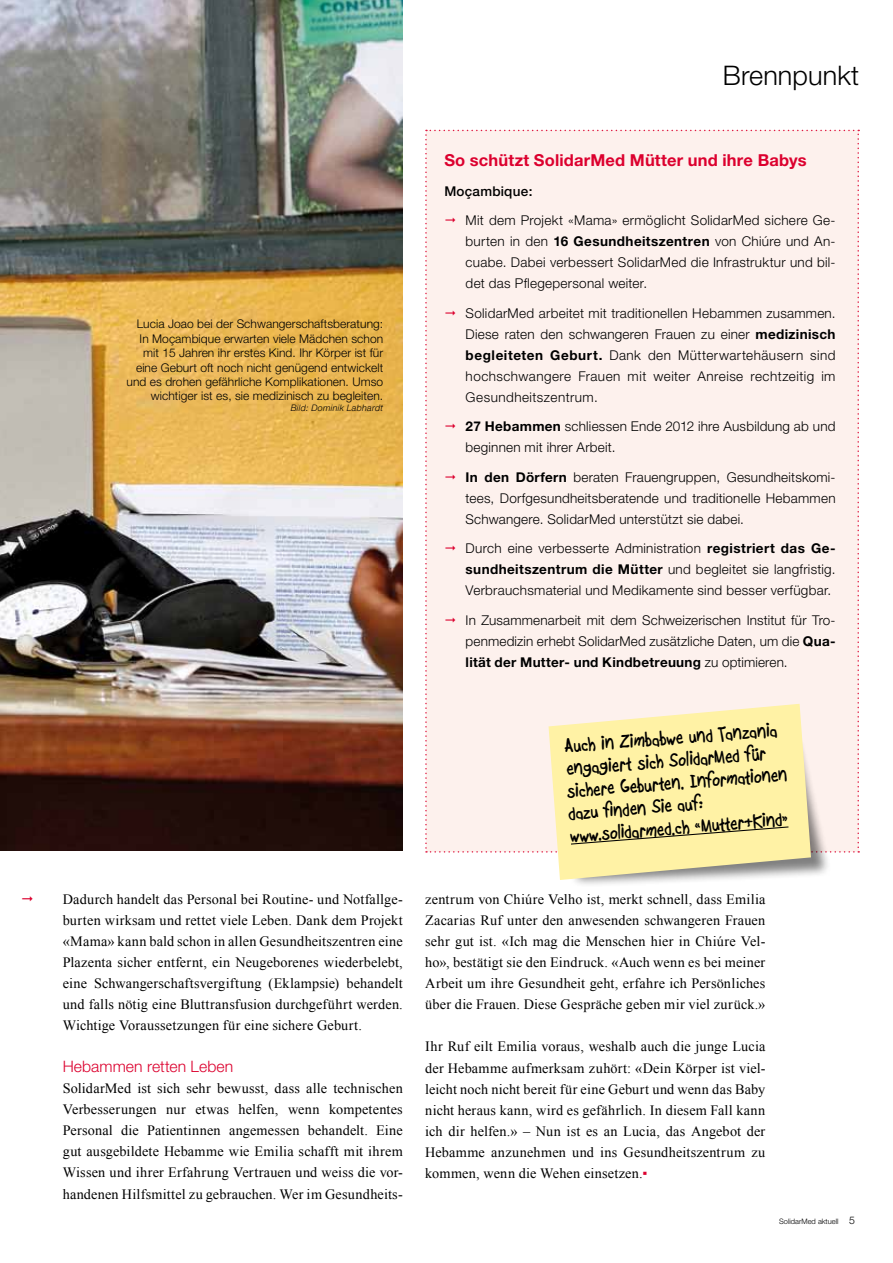
<style>
.page{position:relative;width:893px;height:1263px;background:#fff}
.page>*{position:absolute;margin:0;border:0;box-sizing:border-box;transform-origin:0 0}
.t1{font:300 27px "Helvetica Neue";letter-spacing:.005em;color:#000}
.t2{font:700 21px/22.5px "Boopee";color:#000}
.t3{font:700 16.5px "Helvetica Neue";letter-spacing:.01em;color:#dc002e}
.t4{font:300 15.75px "Helvetica Neue";letter-spacing:.005em;color:#dc002e}
.t5{font:14.25px/21px "Times New Roman";letter-spacing:.015em;color:#000;text-align:justify}
.t6{font:300 13.5px/21px "Helvetica Neue";letter-spacing:.02em;color:#000;text-align:justify}
.t7{font:500 13.5px "Helvetica Neue";letter-spacing:.015em;color:#000}
.t8{font:300 12px/14.4px "Helvetica Neue";letter-spacing:.005em;color:#000;text-align:right}
.t9{font:italic 300 9px "Helvetica Neue";letter-spacing:.025em;color:#000}
.t10{font:300 7.5px "Helvetica Neue";color:#000}
.s1{font-weight:700}
.s2{color:#dc002e}
.s3{font-size:10.5px}
</style>
<div class="page">
<img style="left:0;top:0;width:402px;height:850px">
<div style="left:569px;top:736px;width:262px;height:151px;background:#000;opacity:.5"></div>
<svg style="left:559px;top:868px;width:252px;height:12px;background:#d6d2be"></svg>
<svg style="left:425px;top:130px;width:434px;height:738px;background:#fcf0e3"></svg>
<h1 class="t1" style="left:723px;top:59px;width:138px">Brennpunkt</h1>
<p class="t8" style="left:126px;top:317px;width:258px">Lucia Joao bei der Schwangerschaftsberatung:<br>In Moçambique erwarten viele Mädchen schon mit 15 Jahren ihr erstes Kind. Ihr Körper ist für eine Geburt oft noch nicht genügend entwickelt und es drohen gefährliche Komplikationen. Umso wichtiger ist es, sie medizinisch zu begleiten.</p>
<p class="t9" style="left:291px;top:403px;width:94px">Bild: Dominik Labhardt</p>
<p class="t5" style="left:63px;top:889px;width:342px">Dadurch handelt das Personal bei Routine- und Notfallge&shy;burten wirksam und rettet viele Leben. Dank dem Projekt «Mama» kann bald schon in allen Gesundheitszentren eine Plazenta sicher entfernt, ein Neugeborenes wiederbelebt, eine Schwangerschaftsvergiftung (Eklampsie) behandelt und falls nötig eine Bluttransfusion durchgeführt werden.<br>Wichtige Voraussetzungen für eine sichere Geburt.</p>
<p class="t4" style="left:63px;top:1057px;width:172px">Hebammen retten Leben</p>
<p class="t5" style="left:63px;top:1078px;width:342px">SolidarMed ist sich sehr bewusst, dass alle technischen Verbesserungen nur etwas helfen, wenn kompetentes Personal die Patientinnen angemessen behandelt. Eine gut ausgebildete Hebamme wie Emilia schafft mit ihrem Wissen und ihrer Erfahrung Vertrauen und weiss die vor&shy;handenen Hilfsmittel zu gebrauchen. Wer im Gesundheits-</p>
<p class="t3" style="left:444px;top:150px;width:364px">So schützt SolidarMed Mütter und ihre Babys</p>
<p class="t7" style="left:444px;top:183px;width:90px">Moçambique:</p>
<p class="t6" style="left:466px;top:209px;width:371px">Mit dem Projekt «Mama» ermöglicht SolidarMed sichere Ge&shy;burten in den <span class="s1">16 Gesundheitszentren</span> von Chiúre und An&shy;cuabe. Dabei verbessert SolidarMed die Infrastruktur und bil&shy;det das Pflegepersonal weiter.</p>
<p class="t6" style="left:466px;top:302px;width:371px">SolidarMed arbeitet mit traditionellen Hebammen zusammen.<br>Diese raten den schwangeren Frauen zu einer <span class="s1">medizinisch begleiteten Geburt.</span> Dank den Mütterwartehäusern sind hochschwangere Frauen mit weiter Anreise rechtzeitig im Gesundheitszentrum.</p>
<p class="t6" style="left:466px;top:415px;width:371px"><span class="s1">27 Hebammen</span> schliessen Ende 2012 ihre Ausbildung ab und beginnen mit ihrer Arbeit.</p>
<p class="t6" style="left:466px;top:466px;width:371px"><span class="s1">In den Dörfern</span> beraten Frauengruppen, Gesundheitskomi&shy;tees, Dorfgesundheitsberatende und traditionelle Hebammen Schwangere. SolidarMed unterstützt sie dabei.</p>
<p class="t6" style="left:466px;top:537px;width:371px">Durch eine verbesserte Administration <span class="s1">registriert das Ge&shy;sundheitszentrum die Mütter</span> und begleitet sie langfristig.<br>Verbrauchsmaterial und Medikamente sind besser verfügbar.</p>
<p class="t6" style="left:466px;top:609px;width:371px">In Zusammenarbeit mit dem Schweizerischen Institut für Tro&shy;penmedizin erhebt SolidarMed zusätzliche Daten, um die <span class="s1">Qua&shy;lität der Mutter- und Kindbetreuung</span> zu optimieren.</p>
<h2 class="t2" style="left:563px;top:735px;width:222px;rotate:-4deg">Auch in Zimbabwe und Tanzania engagiert sich SolidarMed für sichere Geburten. Informationen dazu fi nden Sie auf: www.solidarmed.ch «Mutter&amp;Kind»</h2>
<p class="t5" style="left:425px;top:889px;width:342px">zentrum von Chiúre Velho ist, merkt schnell, dass Emilia Zacarias Ruf unter den anwesenden schwangeren Frauen sehr gut ist. «Ich mag die Menschen hier in Chiúre Vel&shy;ho», bestätigt sie den Eindruck. «Auch wenn es bei meiner Arbeit um ihre Gesundheit geht, erfahre ich Persönliches über die Frauen. Diese Gespräche geben mir viel zurück.»</p>
<p class="t5" style="left:425px;top:1036px;width:342px">Ihr Ruf eilt Emilia voraus, weshalb auch die junge Lucia der Hebamme aufmerksam zuhört: «Dein Körper ist viel&shy;leicht noch nicht bereit für eine Geburt und wenn das Baby nicht heraus kann, wird es gefährlich. In diesem Fall kann ich dir helfen.» – Nun ist es an Lucia, das Angebot der Hebamme anzunehmen und ins Gesundheitszentrum zu kommen, wenn die Wehen einsetzen.<span class="s2">▪</span></p>
<p class="t10" style="left:779px;top:1216px;width:77px">SolidarMed aktuell <span class="s3">5</span></p>
</div>
